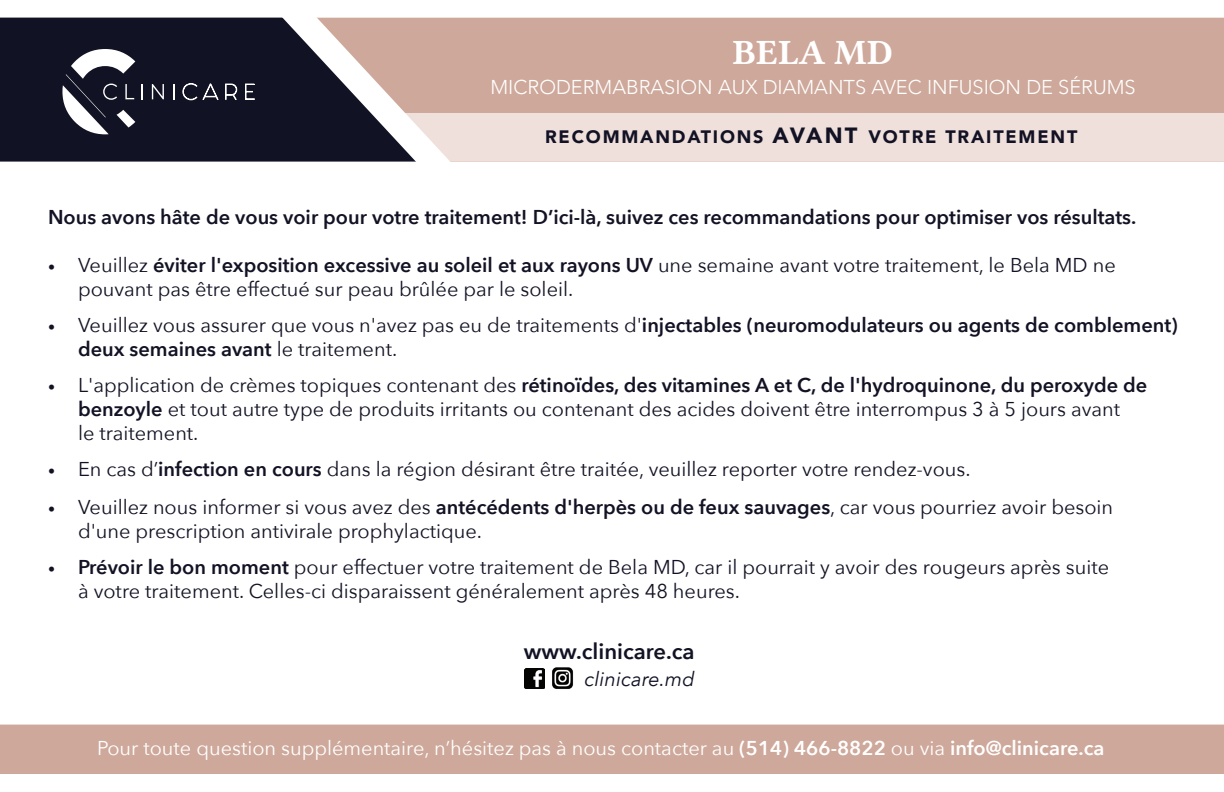
<style>
.page{position:relative;width:1224px;height:792px;background:#fff}
.page>*{position:absolute;margin:0;border:0;box-sizing:border-box;transform-origin:0 0}
.t1{font:36px "Lin Libertine B";color:#fff}
.t2{font:600 22px "Avenir Next";color:#111224}
.t3{font:20px/24px "Avenir Next";color:#121224}
.t4{font:600 20px/24px "Avenir Next";color:#121224}
.t5{font:20px "Avenir Next";color:#fff}
.t6{font:300 20px "Avenir";color:#fff}
.t7{font:italic 20px "Avenir Next";color:#111224}
.t8{font:900 18px "Avenir";letter-spacing:.1em;color:#121224}
.s1{font-size:22px}
.s2{font-size:14px}
.s3{font-weight:600}
.s4{font-weight:400;font-size:14px}
.s5{font-weight:400}
</style>
<div class="page">
<div style="left:0;top:18px;width:279px;height:144px;background:#111224"></div>
<div style="left:454px;top:18px;width:770px;height:95px;background:#cea89a"></div>
<div style="left:454px;top:113px;width:770px;height:49px;background:#efe0dc"></div>
<svg style="left:279px;top:17px;width:175px;height:145px"></svg>
<svg style="left:141px;top:84px;width:2px;height:15px"></svg>
<svg style="left:152px;top:84px;width:12px;height:15px"></svg>
<svg style="left:173px;top:84px;width:2px;height:15px"></svg>
<svg style="left:182px;top:83px;width:37px;height:17px"></svg>
<svg style="left:225px;top:84px;width:12px;height:16px"></svg>
<svg style="left:245px;top:84px;width:10px;height:16px"></svg>
<svg style="left:62px;top:49px;width:73px;height:85px"></svg>
<div style="left:0;top:725px;width:1224px;height:49px;background:#cea89a"></div>
<img style="left:525px;top:668px;width:20px;height:20px">
<img style="left:552px;top:667px;width:22px;height:22px">
<h1 class="t1" style="left:733px;top:27px;width:162px">BELA MD</h1>
<p class="t6" style="left:490px;top:75px;width:647px">MICRODERMABRASION AUX DIAMANTS AVEC INFUSION DE SÉRUMS</p>
<p class="t8" style="left:545px;top:121px;width:534px">RECOMMANDATIONS <span class="s1">AVANT</span> VOTRE TRAITEMENT</p>
<p class="t4" style="left:48px;top:205px;width:1090px">Nous avons hâte de vous voir pour votre traitement! D’ici-là, suivez ces recommandations pour optimiser vos résultats.</p>
<p class="t3" style="left:78px;top:252px;width:1039px;text-indent:-30px"><span class="s2">•</span> Veuillez <span class="s3">éviter l'exposition excessive au soleil et aux rayons UV</span> une semaine avant votre traitement, le Bela MD ne pouvant pas être effectué sur peau brûlée par le soleil.</p>
<p class="t4" style="left:78px;top:313px;width:1101px;text-indent:-30px"><span class="s4">•</span> <span class="s5">Veuillez vous assurer que vous n'avez pas eu de traitements d'</span>injectables (neuromodulateurs ou agents de comblement) deux semaines avant <span class="s5">le traitement.</span></p>
<p class="t3" style="left:78px;top:372px;width:1071px;text-indent:-30px"><span class="s2">•</span> L'application de crèmes topiques contenant des <span class="s3">rétinoïdes, des vitamines A et C, de l'hydroquinone, du peroxyde de benzoyle</span> et tout autre type de produits irritants ou contenant des acides doivent être interrompus 3 à 5 jours avant<br>le traitement.</p>
<p class="t3" style="left:48px;top:456px;width:924px"><span class="s2">•</span> En cas d’<span class="s3">infection en cours</span> dans la région désirant être traitée, veuillez reporter votre rendez-vous.</p>
<p class="t3" style="left:78px;top:494px;width:1037px;text-indent:-30px"><span class="s2">•</span> Veuillez nous informer si vous avez des <span class="s3">antécédents d'herpès ou de feux sauvages</span>, car vous pourriez avoir besoin d'une prescription antivirale prophylactique.</p>
<p class="t3" style="left:78px;top:554px;width:1033px;text-indent:-30px"><span class="s2">•</span> <span class="s3">Prévoir le bon moment</span> pour effectuer votre traitement de Bela MD, car il pourrait y avoir des rougeurs après suite à votre traitement. Celles-ci disparaissent généralement après 48 heures.</p>
<p class="t2" style="left:524px;top:633px;width:172px">www.clinicare.ca</p>
<p class="t7" style="left:584px;top:663px;width:112px">clinicare.md</p>
<p class="t5" style="left:97px;top:731px;width:1009px">Pour toute question supplémentaire, n’hésitez pas à nous contacter au <span class="s3">(514) 466-8822</span> ou via <span class="s3">info@clinicare.ca</span></p>
</div>
